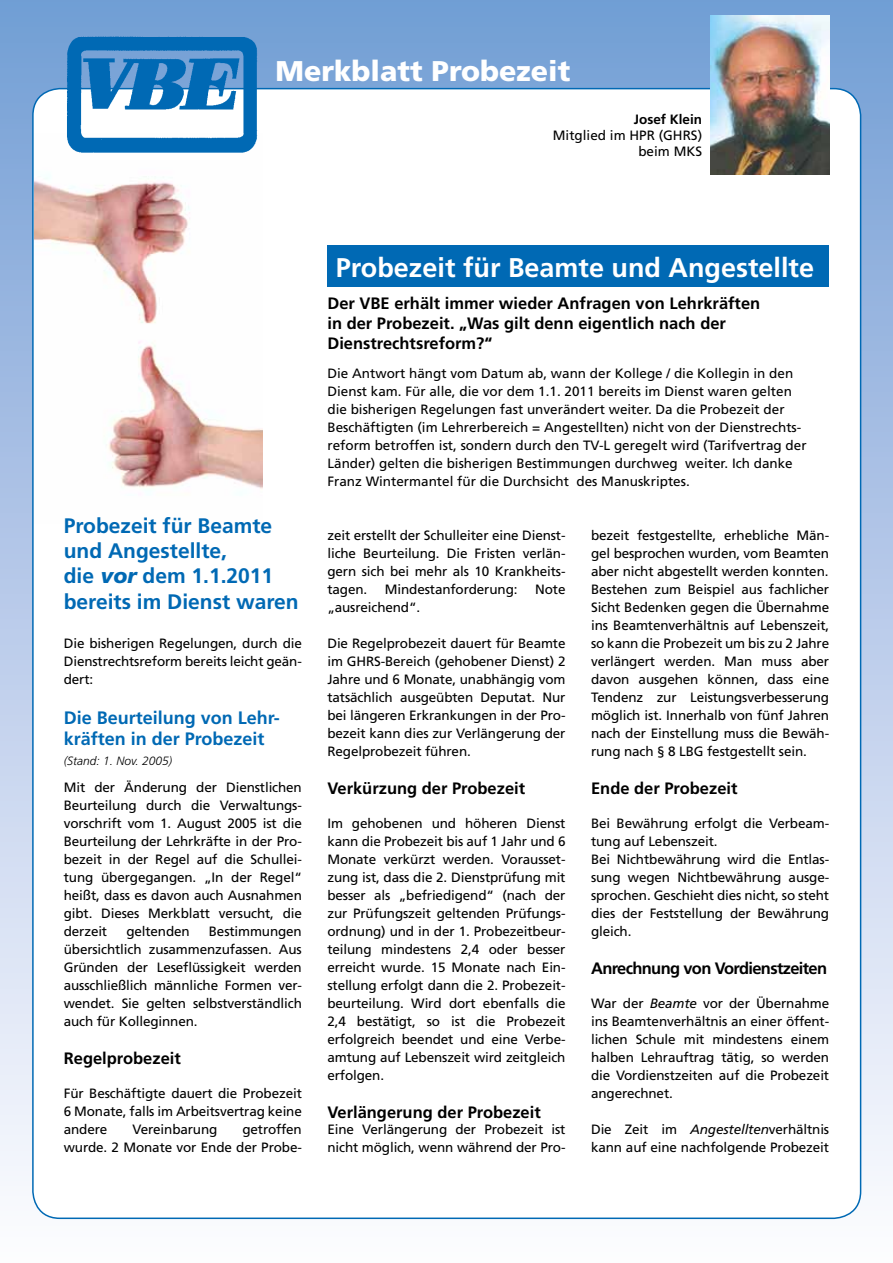
<style>
.page{position:relative;width:893px;height:1263px;background:#fff}
.page>*{position:absolute;margin:0;border:0;box-sizing:border-box;transform-origin:0 0}
.t1{font:900 28.5px "Frutiger";color:#fff}
.t2{font:700 27px "Frutiger";color:#fff}
.t3{font:700 21px/25.2px "Frutiger";color:#0069b4}
.t4{font:700 18px/21.6px "Frutiger";color:#0069b4}
.t5{font:700 16.5px/19.8px "Frutiger";color:#000}
.t6{font:700 16.5px "Frutiger";letter-spacing:-.04em;color:#000}
.t7{font:13.5px/18px "Frutiger";letter-spacing:-.01em;color:#000;text-align:justify}
.t8{font:700 13.5px "Frutiger";color:#000}
.t9{font:italic 300 12px "Frutiger";color:#000}
.s1{font-weight:900;font-style:italic}
.s2{font-style:italic}
</style>
<div class="page">
<div style="left:0;top:0;width:893px;height:1263px;background:linear-gradient(to bottom,#729cd4,#f8f8fd)"></div>
<div style="left:33px;top:89px;width:828px;height:1129px;background:#fff;border-radius:27px"></div>
<img style="left:35px;top:177px;width:227px;height:312px">
<div style="left:327px;top:246px;width:502px;height:41px;background:#0069b4"></div>
<img style="left:64px;top:34px;width:199px;height:119px">
<img style="left:710px;top:15px;width:119px;height:160px">
<h1 class="t1" style="left:276px;top:53px;width:296px">Merkblatt Probezeit</h1>
<p class="t8" style="left:634px;top:111px;width:70px">Josef Klein</p>
<p class="t7" style="left:553px;top:127px;width:151px;line-height:16.2px;text-align:right">Mitglied im HPR (GHRS) beim MKS</p>
<h3 class="t3" style="left:64px;top:513px;width:236px">Probezeit für Beamte und Angestellte,<br>die <span class="s1">vor</span> dem 1.1.2011 bereits im Dienst waren</h3>
<p class="t7" style="left:64px;top:634px;width:240px">Die bisherigen Regelungen, durch die Dienstrechtsreform bereits leicht geän&shy;dert:</p>
<h3 class="t4" style="left:64px;top:706px;width:218px">Die Beurteilung von Lehr&shy;kräften in der Probezeit</h3>
<p class="t9" style="left:64px;top:754px;width:110px">(Stand: 1. Nov. 2005)</p>
<p class="t7" style="left:64px;top:778px;width:240px">Mit der Änderung der Dienstlichen Beurteilung durch die Verwaltungs&shy;vorschrift vom 1. August 2005 ist die Beurteilung der Lehrkräfte in der Pro&shy;bezeit in der Regel auf die Schullei&shy;tung übergegangen. „In der Regel“ heißt, dass es davon auch Ausnahmen gibt. Dieses Merkblatt versucht, die derzeit</p>
<p class="t7" style="left:126px;top:922px;width:65px">geltenden</p>
<p class="t7" style="left:64px;top:922px;width:240px;text-indent:145px">Bestimmungen übersichtlich zusammenzufassen. Aus Gründen der Leseflüssigkeit werden ausschließlich männliche Formen ver&shy;wendet. Sie gelten selbstverständlich auch für Kolleginnen.</p>
<p class="t5" style="left:64px;top:1048px;width:119px">Regelprobezeit</p>
<p class="t7" style="left:64px;top:1084px;width:240px">Für Beschäftigte dauert die Probezeit 6 Monate, falls im Arbeitsvertrag keine andere</p>
<p class="t7" style="left:64px;top:1120px;width:240px;text-align:right">getroffen<br>wurde. 2 Monate vor Ende der Probe-</p>
<p class="t7" style="left:132px;top:1120px;width:87px">Vereinbarung</p>
<h2 class="t2" style="left:336px;top:252px;width:480px">Probezeit für Beamte und Angestellte</h2>
<p class="t5" style="left:327px;top:294px;width:434px">Der VBE erhält immer wieder Anfragen von Lehrkräften in der Probezeit. „Was gilt denn eigentlich nach der<br>Dienstrechtsreform?“</p>
<p class="t7" style="left:327px;top:364px;width:481px;text-align:left">Die Antwort hängt vom Datum ab, wann der Kollege / die Kollegin in den Dienst kam. Für alle, die vor dem 1.1. 2011 bereits im Dienst waren gelten die bisherigen Regelungen fast unverändert weiter. Da die Probezeit der Beschäftigten (im Lehrerbereich = Angestellten) nicht von der Dienstrechts&shy;reform betroffen ist, sondern durch den TV-L geregelt wird (Tarifvertrag der Länder) gelten die bisherigen Bestimmungen durchweg weiter. Ich danke Franz Wintermantel für die Durchsicht des Manuskriptes.</p>
<p class="t7" style="left:327px;top:526px;width:240px">zeit erstellt der Schulleiter eine Dienst&shy;liche Beurteilung. Die Fristen verlän&shy;gern sich bei mehr als 10 Krankheits&shy;tagen.</p>
<p class="t7" style="left:385px;top:580px;width:134px">Mindestanforderung:</p>
<p class="t7" style="left:535px;top:580px;width:32px">Note</p>
<p class="t7" style="left:327px;top:598px;width:94px">„ausreichend“.</p>
<p class="t7" style="left:327px;top:634px;width:240px">Die Regelprobezeit dauert für Beamte im GHRS-Bereich (gehobener Dienst) 2<br>Jahre und 6 Monate, unabhängig vom tatsächlich ausgeübten Deputat. Nur bei längeren Erkrankungen in der Pro&shy;bezeit kann dies zur Verlängerung der Regelprobezeit führen.</p>
<p class="t5" style="left:327px;top:778px;width:199px">Verkürzung der Probezeit</p>
<p class="t7" style="left:327px;top:814px;width:240px">Im gehobenen und höheren Dienst kann die Probezeit bis auf 1 Jahr und 6<br>Monate verkürzt werden. Vorausset&shy;zung ist, dass die 2. Dienstprüfung mit besser als „befriedigend“ (nach der zur Prüfungszeit geltenden Prüfungs&shy;ordnung) und in der 1. Probezeitbeur&shy;teilung mindestens 2,4 oder besser erreicht wurde. 15 Monate nach Ein&shy;stellung erfolgt dann die 2. Probezeit&shy;beurteilung. Wird dort ebenfalls die 2,4 bestätigt, so ist die Probezeit erfolgreich beendet und eine Verbe&shy;amtung auf Lebenszeit wird zeitgleich erfolgen.</p>
<p class="t5" style="left:327px;top:1102px;width:215px">Verlängerung der Probezeit</p>
<p class="t7" style="left:327px;top:1120px;width:240px">Eine Verlängerung der Probezeit ist nicht möglich, wenn während der Pro-</p>
<p class="t7" style="left:591px;top:526px;width:240px">bezeit festgestellte, erhebliche Män&shy;gel besprochen wurden, vom Beamten aber nicht abgestellt werden konnten.<br>Bestehen zum Beispiel aus fachlicher Sicht Bedenken gegen die Übernahme ins Beamtenverhältnis auf Lebenszeit, so kann die Probezeit um bis zu 2 Jahre verlängert werden. Man muss aber davon ausgehen können, dass eine Tendenz zur Leistungsverbesserung möglich ist. Innerhalb von fünf Jahren nach der Einstellung muss die Bewäh&shy;rung nach § 8 LBG festgestellt sein.</p>
<p class="t5" style="left:591px;top:778px;width:148px">Ende der Probezeit</p>
<p class="t7" style="left:591px;top:814px;width:240px;text-align:left">Bei Bewährung erfolgt die Verbeam&shy;tung auf Lebenszeit.<br>Bei Nichtbewährung wird die Entlas&shy;sung wegen Nichtbewährung ausge&shy;sprochen. Geschieht dies nicht, so steht dies der Feststellung der Bewährung gleich.</p>
<p class="t6" style="left:591px;top:958px;width:238px">Anrechnung von Vordienstzeiten</p>
<p class="t7" style="left:591px;top:994px;width:240px">War der <span class="s2">Beamte</span> vor der Übernahme ins Beamtenverhältnis an einer öffent&shy;lichen Schule mit mindestens einem halben Lehrauftrag tätig, so werden die Vordienstzeiten auf die Probezeit angerechnet.</p>
<p class="t7" style="left:591px;top:1120px;width:240px">Die Zeit im <span class="s2">Angestellten</span>verhältnis kann auf eine nachfolgende Probezeit</p>
</div>
